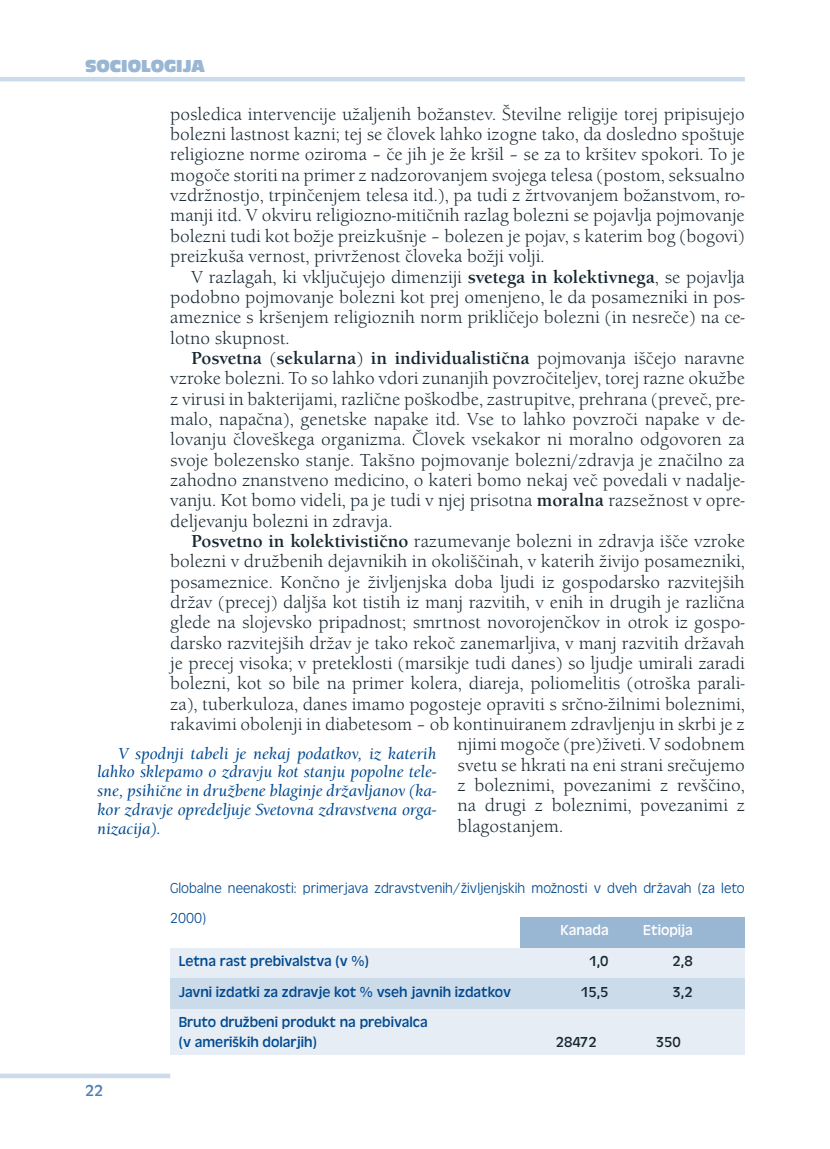
<style>
.page{position:relative;width:830px;height:1149px;background:#fff}
.page>*{position:absolute;margin:0;border:0;box-sizing:border-box;transform-origin:0 0}
.t1{font:18px/20.2px "Berkeley Old Sty Itc TCE";color:#162732;text-align:justify}
.t2{font:18px "Antique Oli TCE Comp";color:#99b6d3}
.t3{font:italic 500 16.5px/18.9px "Berkeley Old Sty Itc TCE";color:#004990;text-align:justify}
.t4{font:16.5px "Antique Oli TCE";color:#4d80b1}
.t5{font:15px/20.4px "Antique Oli TCE";color:#004990}
.t6{font:15px/30.5px "Antique Oli TCE Ligh";color:#004990}
.t7{font:15px "Antique Oli TCE";color:#162732}
.t8{font:15px "Antique Oli TCE";color:#fff}
.s1{font-weight:700}
</style>
<div class="page">
<hr style="left:0;top:77px;width:744px;height:4px;background:#ccdbe9">
<svg style="left:0;top:1073px;width:170px;height:4px"></svg>
<div style="left:170px;top:947px;width:574px;height:30px;background:#e6edf4"></div>
<div style="left:170px;top:1008px;width:574px;height:46px;background:#e6edf4"></div>
<div style="left:519px;top:916px;width:225px;height:31px;background:#99b6d3"></div>
<div style="left:170px;top:977px;width:574px;height:31px;background:#ccdbe9"></div>
<p class="t2" style="left:85px;top:56px;width:122px">SOCIOLOGIJA</p>
<p class="t1" style="left:170px;top:104px;width:576px">posledica intervencije užaljenih božanstev. Številne religije torej pripisujejo bolezni lastnost kazni; tej se človek lahko izogne tako, da dosledno spoštuje religiozne norme oziroma – če jih je že kršil – se za to kršitev spokori. To je mogoče storiti na primer z nadzorovanjem svojega telesa (postom, seksualno vzdržnostjo, trpinčenjem telesa itd.), pa tudi z žrtvovanjem božanstvom, ro&shy;manji itd. V okviru religiozno-mitičnih razlag bolezni se pojavlja pojmovanje bolezni tudi kot božje preizkušnje – bolezen je pojav, s katerim bog (bogovi) preizkuša vernost, privrženost človeka božji volji.</p>
<p class="t1" style="left:170px;top:266px;width:576px;text-indent:21px">V razlagah, ki vključujejo dimenziji <span class="s1">svetega in kolektivnega</span>, se pojavlja podobno pojmovanje bolezni kot prej omenjeno, le da posamezniki in pos&shy;ameznice s kršenjem religioznih norm prikličejo bolezni (in nesreče) na ce&shy;lotno skupnost.</p>
<p class="t1" style="left:170px;top:348px;width:576px;text-indent:21px"><span class="s1">Posvetna</span> (<span class="s1">sekularna</span>) <span class="s1">in individualistična</span> pojmovanja iščejo naravne vzroke bolezni. To so lahko vdori zunanjih povzročiteljev, torej razne okužbe z virusi in bakterijami, različne poškodbe, zastrupitve, prehrana (preveč, pre&shy;malo, napačna), genetske napake itd. Vse to lahko povzroči napake v de&shy;lovanju človeškega organizma. Človek vsekakor ni moralno odgovoren za svoje bolezensko stanje. Takšno pojmovanje bolezni/zdravja je značilno za zahodno znanstveno medicino, o kateri bomo nekaj več povedali v nadalje&shy;vanju. Kot bomo videli, pa je tudi v njej prisotna <span class="s1">moralna</span> razsežnost v opre&shy;deljevanju bolezni in zdravja.</p>
<p class="t1" style="left:191px;top:531px;width:554px"><span class="s1">Posvetno in kolektivistično</span> razumevanje bolezni in zdravja išče vzroke</p>
<p class="t1" style="left:170px;top:551px;width:576px">bolezni v družbenih dejavnikih in okoliščinah, v katerih živijo posamezniki,</p>
<p class="t1" style="left:170px;top:571px;width:575px">posameznice. Končno je življenjska doba ljudi iz gospodarsko razvitejših</p>
<p class="t1" style="left:170px;top:592px;width:576px">držav (precej) daljša kot tistih iz manj razvitih, v enih in drugih je različna</p>
<p class="t1" style="left:170px;top:612px;width:576px">glede na slojevsko pripadnost; smrtnost novorojenčkov in otrok iz gospo-</p>
<p class="t1" style="left:170px;top:632px;width:575px">darsko razvitejših držav je tako rekoč zanemarljiva, v manj razvitih državah</p>
<p class="t1" style="left:170px;top:653px;width:575px">je precej visoka; v preteklosti (marsikje tudi danes) so ljudje umirali zaradi</p>
<p class="t1" style="left:170px;top:673px;width:576px">bolezni, kot so bile na primer kolera, diareja, poliomelitis (otroška parali-</p>
<p class="t1" style="left:170px;top:693px;width:576px">za), tuberkuloza, danes imamo pogosteje opraviti s srčno-žilnimi boleznimi,</p>
<p class="t1" style="left:170px;top:714px;width:575px">rakavimi obolenji in diabetesom – ob kontinuiranem zdravljenju in skrbi je z</p>
<p class="t1" style="left:457px;top:734px;width:288px">njimi mogoče (pre)živeti. V sodobnem</p>
<p class="t1" style="left:457px;top:754px;width:289px">svetu se hkrati na eni strani srečujemo</p>
<p class="t1" style="left:457px;top:775px;width:289px">z boleznimi, povezanimi z revščino,</p>
<p class="t1" style="left:457px;top:795px;width:289px">na drugi z boleznimi, povezanimi z</p>
<p class="t1" style="left:457px;top:815px;width:107px">blagostanjem.</p>
<p class="t3" style="left:97px;top:743px;width:340px;text-indent:21px">V spodnji tabeli je nekaj podatkov, iz katerih lahko sklepamo o zdravju kot stanju popolne tele&shy;sne, psihične in družbene blaginje državljanov (ka&shy;kor zdravje opredeljuje Svetovna zdravstvena orga&shy;nizacija).</p>
<p class="t6" style="left:170px;top:872px;width:576px">Globalne neenakosti: primerjava zdravstvenih/življenjskih možnosti v dveh državah (za leto<br>2000)</p>
<p class="t8" style="left:560px;top:921px;width:50px">Kanada</p>
<p class="t8" style="left:643px;top:921px;width:51px">Etiopija</p>
<p class="t4" style="left:85px;top:1081px;width:20px">22</p>
<p class="t5" style="left:179px;top:950px;width:192px">Letna rast prebivalstva (v %)</p>
<p class="t7" style="left:589px;top:952px;width:21px">1,0</p>
<p class="t7" style="left:672px;top:952px;width:22px">2,8</p>
<p class="t5" style="left:179px;top:981px;width:333px">Javni izdatki za zdravje kot % vseh javnih izdatkov</p>
<p class="t7" style="left:580px;top:982px;width:29px">15,5</p>
<p class="t7" style="left:672px;top:982px;width:22px">3,2</p>
<p class="t5" style="left:179px;top:1011px;width:250px">Bruto družbeni produkt na prebivalca (v ameriških dolarjih)</p>
<p class="t7" style="left:555px;top:1033px;width:42px">28472</p>
<p class="t7" style="left:655px;top:1033px;width:27px">350</p>
</div>
